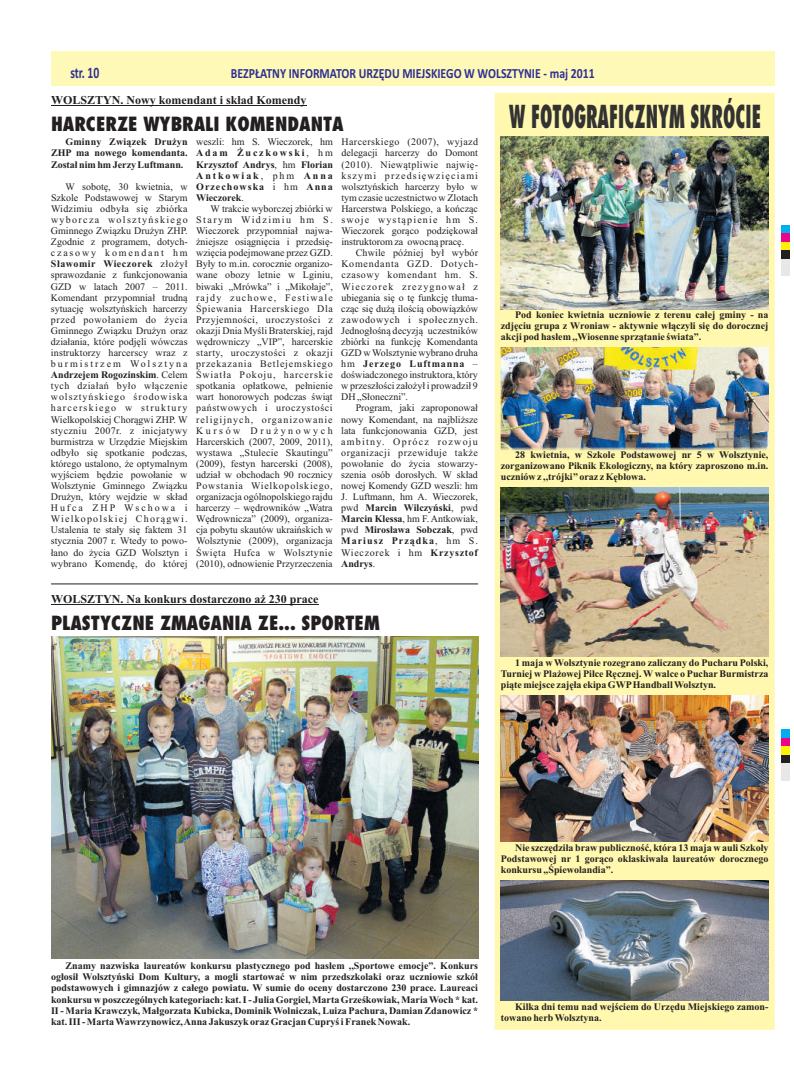
<style>
.page{position:relative;width:794px;height:1078px;background:#fff}
.page>*{position:absolute;margin:0;border:0;box-sizing:border-box;transform-origin:0 0}
.t1{font:800 30.8px "Fujiyama";color:#333233;scale:.62 1}
.t2{font:800 19px "Fujiyama";color:#231f20}
.t3{font:700 16px "Calibri";color:#2e3092;scale:.72 1}
.t4{font:700 14px "Calibri";color:#2e3092;scale:.84 1}
.t5{font:700 12px "Times New Roman";color:#231f20}
.t6{font:10px/11.1px "Times New Roman";color:#231f20}
.t7{font:700 10px/11.1px "Times New Roman";color:#231f20;text-align:justify}
.t8{font:10px "Times New Roman";letter-spacing:.035em;color:#231f20}
.t9{font:10px "Times New Roman";letter-spacing:.115em;color:#231f20}
.t10{font:10px "Times New Roman";letter-spacing:.025em;color:#231f20}
.s1{font-weight:400}
.s2{font-weight:700}
</style>
<div class="page">
<div style="left:494px;top:93px;width:280px;height:936px;background:#fff8ae"></div>
<hr style="left:51px;top:105px;width:255px;height:1px;background:#231f20">
<div style="left:781px;top:225px;width:8px;height:8px;background:#00aeef"></div>
<div style="left:781px;top:233px;width:8px;height:9px;background:#ed028c"></div>
<div style="left:781px;top:242px;width:8px;height:8px;background:#fff101"></div>
<div style="left:781px;top:250px;width:8px;height:9px;background:#231f20"></div>
<div style="left:781px;top:259px;width:8px;height:8px;background:#e8e9e7"></div>
<div style="left:781px;top:267px;width:8px;height:9px;background:#e6e7e9"></div>
<div style="left:781px;top:729px;width:8px;height:8px;background:#00aeef"></div>
<div style="left:781px;top:737px;width:8px;height:9px;background:#ed028c"></div>
<div style="left:781px;top:746px;width:8px;height:8px;background:#fff101"></div>
<div style="left:781px;top:754px;width:8px;height:9px;background:#231f20"></div>
<div style="left:781px;top:763px;width:8px;height:8px;background:#e8e9e7"></div>
<div style="left:781px;top:771px;width:8px;height:9px;background:#e6e7e9"></div>
<div style="left:51px;top:51px;width:723px;height:34px;background:#fff9b8"></div>
<img style="left:51px;top:636px;width:427px;height:321px">
<hr style="left:51px;top:604px;width:267px;height:1px;background:#231f20">
<hr style="left:51px;top:583px;width:427px;height:1px;background:#231f20">
<img style="left:501px;top:487px;width:267px;height:169px">
<img style="left:501px;top:136px;width:267px;height:173px">
<img style="left:501px;top:347px;width:267px;height:106px">
<img style="left:501px;top:695px;width:267px;height:146px">
<img style="left:501px;top:879px;width:267px;height:121px">
<h3 class="t3" style="left:70px;top:66px;width:42px">str. 10</h3>
<h3 class="t4" style="left:231px;top:67px;width:434px">BEZPŁATNY INFORMATOR URZĘDU MIEJSKIEGO W WOLSZTYNIE - maj 2011</h3>
<p class="t5" style="left:51px;top:96px;width:257px">WOLSZTYN. Nowy komendant i skład Komendy</p>
<h2 class="t2" style="left:51px;top:117px;width:294px">HARCERZE WYBRALI KOMENDANTA</h2>
<p class="t7" style="left:51px;top:137px;width:428px;text-indent:14px">Gminny Związek Drużyn <span class="s1">weszli: hm S. Wieczorek, hm Harcerskiego (2007), wyjazd </span>ZHP ma nowego komendanta. A d a m Ż u c z k o w s k i <span class="s1">, h m delegacji harcerzy do Domont </span>Został nim hm Jerzy Luftmann.</p>
<p class="t8" style="left:196px;top:161px;width:283px"><span class="s2">Krzysztof Andrys</span>, hm <span class="s2">Florian</span> (2010). Niewątpliwie najwię-</p>
<p class="t9" style="left:196px;top:172px;width:283px"><span class="s2">Antkowiak</span>, phm <span class="s2">Anna</span> kszymi przedsięwzięciami</p>
<p class="t6" style="left:65px;top:182px;width:414px">W sobotę, 30 kwietnia, w <span class="s2">Orzechowska</span> i hm <span class="s2">Anna</span> wolsztyńskich harcerzy było w</p>
<p class="t6" style="left:51px;top:193px;width:194px">Szkole Podstawowej w Starym <span class="s2">Wieczorek</span>.</p>
<p class="t6" style="left:341px;top:193px;width:138px">tym czasie uczestnictwo w Zlotach</p>
<p class="t10" style="left:51px;top:205px;width:138px">Widzimiu odbyła się zbiórka</p>
<p class="t6" style="left:51px;top:204px;width:428px;text-indent:160px">W trakcie wyborczej zbiórki w Harcerstwa Polskiego, a kończąc wyborcza wolsztyńskiego Starym Widzimiu hm S. swoje wystąpienie hm S.<br>Gminnego Związku Drużyn ZHP. Wieczorek przypomniał najwa- Wieczorek gorąco podziękował Zgodnie z programem, dotych- żniejsze osiągnięcia i przedsię- instruktorom za owocną pracę.<br>c z a s o w y k o m e n d a n t h m wzięcia podejmowane przez GZD.</p>
<p class="t6" style="left:51px;top:248px;width:428px;text-indent:305px">Chwile później był wybór <span class="s2">Sławomir Wieczorek</span> złożył Były to m.in. corocznie organizo- Komendanta GZD. Dotych&shy;sprawozdanie z funkcjonowania wane obozy letnie w Lginiu, czasowy komendant hm. S.<br>GZD w latach 2007 – 2011. biwaki „Mrówka” i „Mikołaje”, Wi e c zor ek z r e zygnowa ł z Komendant przypomniał trudną r a jdy zuchowe , Fe stiwa l e ubiegania się o tę funkcję tłuma&shy;sytuację wolsztyńskich harcerzy Śpiewania Harcerskiego Dla cząc się dużą ilością obowiązków przed powołaniem do życia Przyjemności, uroczystości z zawodowych i społecznych.<br>Gminnego Związku Drużyn oraz okazji Dnia Myśli Braterskiej, rajd Jednogłośną decyzją uczestników działania, które podjęli wówczas wędrowniczy „VIP”, harcerskie zbiórki na funkcję Komendanta instruktorzy harcerscy wraz z starty, uroczystości z okazji GZD w Wolsztynie wybrano druha burmistrzem Wolsztyna przekazania Betlejemskiego hm <span class="s2">Jerzego Luftmanna</span> – <span class="s2">Andrzejem Rogozinskim</span>. Celem Światła Pokoju, harcerskie doświadczonego instruktora, który tych działań było włączenie spotkania opłatkowe, pełnienie w przeszłości założył i prowadził 9 wolsztyńskiego środowiska wart honorowych podczas świąt DH „Słoneczni”.<br>harcerskiego w struktury państwowych i uroczystości</p>
<p class="t6" style="left:51px;top:403px;width:428px;text-align:justify;text-indent:305px">Program, jaki zaproponował Wielkopolskiej Chorągwi ZHP. W religijnych, organizowanie nowy Komendant, na najbliższe styczniu 2007r. z inicjatywy K u r s ó w D r u ż y n o w y c h lata funkcjonowania GZD, jest burmistrza w Urzędzie Miejskim Harcerskich (2007, 2009, 2011), ambitny. Opróc z rozwoju odbyło się spotkanie podczas, wystawa „Stulecie Skautingu” organizacji przewiduje także którego ustalono, że optymalnym (2009), festyn harcerski (2008), powołanie do życia stowarzy&shy;wyjściem będzie powołanie w udział w obchodach 90 rocznicy szenia osób dorosłych. W skład Wolsztynie Gminnego Związku Powstania Wielkopolskiego, nowej Komendy GZD weszli: hm Drużyn, który wejdzie w skład organizacja ogólnopolskiego rajdu J. Luftmann, hm A. Wieczorek, H u f c a Z H P W s c h o w a i harcerzy – wędrowników „Watra pwd <span class="s2">Marcin Wilczyński</span>, pwd Wi e lkopolski e j Chor ągwi. Wędrownicza” (2009), organiza- <span class="s2">Marcin Klessa</span>, hm F. Antkowiak, Ustalenia te stały się faktem 31 cja pobytu skautów ukraińskich w pwd <span class="s2">Mirosława Sobczak</span>, pwd stycznia 2007 r. Wtedy to powo- Wolsztynie (2009), organizacja <span class="s2">Mariusz Prządka</span>, hm S. łano do życia GZD Wolsztyn i Święta Hufca w Wolsztynie Wieczorek i hm <span class="s2">Krzysztof </span>wybrano Komendę, do której (2010), odnowienie Przyrzeczenia <span class="s2">Andrys</span>.</p>
<p class="t5" style="left:51px;top:595px;width:269px">WOLSZTYN. Na konkurs dostarczono aż 230 prace</p>
<h2 class="t2" style="left:51px;top:615px;width:330px">PLASTYCZNE ZMAGANIA ZE... SPORTEM</h2>
<h1 class="t1" style="left:509px;top:104px;width:408px">W FOTOGRAFICZNYM SKRÓCIE</h1>
<p class="t7" style="left:501px;top:310px;width:269px;text-indent:14px">Pod koniec kwietnia uczniowie z terenu całej gminy - na zdjęciu grupa z Wroniaw - aktywnie włączyli się do dorocznej akcji pod hasłem ,,Wiosenne sprzątanie świata”.</p>
<p class="t7" style="left:501px;top:450px;width:269px;text-indent:14px">28 kwietnia, w Szkole Podstawowej nr 5 w Wolsztynie, zorganizowano Piknik Ekologiczny, na który zaproszono m.in. uczniów z ,,trójki’’oraz z Kębłowa.</p>
<p class="t7" style="left:501px;top:657px;width:269px;text-indent:14px">1 maja w Wolsztynie rozegrano zaliczany do Pucharu Polski, Turniej w Plażowej Piłce Ręcznej. Wwalce o PucharBurmistrza piąte miejsce zajęła ekipa GWPHandball Wolsztyn.</p>
<p class="t7" style="left:501px;top:842px;width:269px;text-indent:14px">Nie szczędziła braw publiczność, która 13 maja w auli Szkoły Podstawowej nr 1 gorąco oklaskiwała laureatów dorocznego konkursu ,,Śpiewolandia”.</p>
<p class="t7" style="left:51px;top:961px;width:428px;text-indent:14px">Znamy nazwiska laureatów konkursu plastycznego pod hasłem ,,Sportowe emocje”. Konkurs ogłosił Wolsztyński Dom Kultury, a mogli startować w nim przedszkolaki oraz uczniowie szkół podstawowych i gimnazjów z całego powiatu. W sumie do oceny dostarczono 230 prace. Laureaci konkursu w poszczególnych kategoriach: kat. I - Julia Gorgiel, Marta Grześkowiak, Maria Woch * kat.<br>II - Maria Krawczyk, Małgorzata Kubicka, Dominik Wolniczak, Luiza Pachura, Damian Zdanowicz * kat. III - Marta Wawrzynowicz, Anna Jakuszyk oraz Gracjan Cupryś i Franek Nowak.</p>
<p class="t7" style="left:501px;top:1001px;width:269px;text-indent:14px">Kilka dni temu nad wejściem do Urzędu Miejskiego zamon&shy;towano herb Wolsztyna.</p>
</div>
